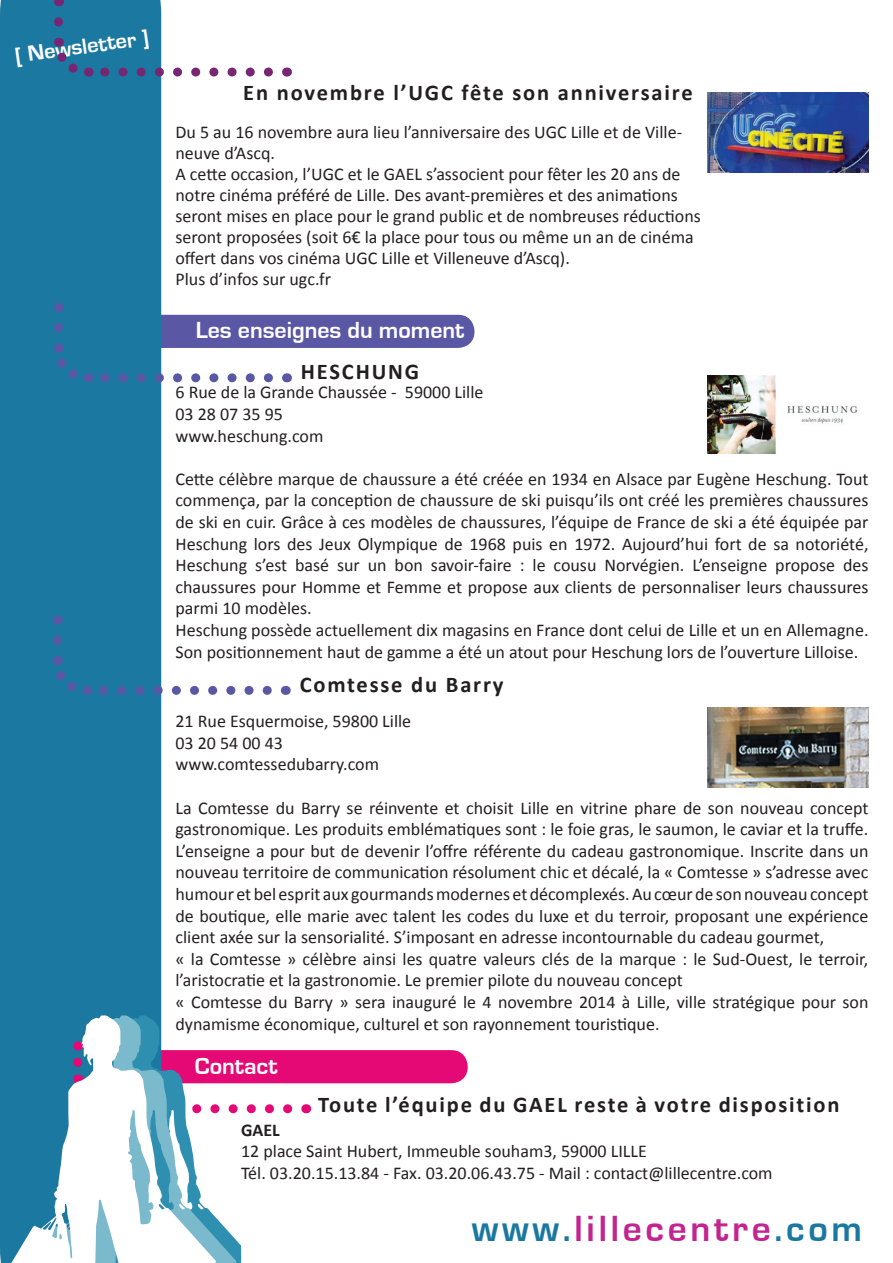
<style>
.page{position:relative;width:893px;height:1263px;background:#fff}
.page>*{position:absolute;margin:0;border:0;box-sizing:border-box;transform-origin:0 0}
.t1{font:700 37.5px "Eurostile";letter-spacing:.1em;color:#c3248f}
.t2{font:700 24px "Eurostile";color:#fff}
.t3{font:700 22.5px "Calibri";letter-spacing:.08em;color:#231f20}
.t4{font:700 22.5px "Eurostile";color:#fff}
.t5{font:18px/21.6px "Calibri";color:#231f20}
.t6{font:700 18px "Calibri";color:#231f20}
.s1{color:#1b78a0}
</style>
<div class="page">
<div style="left:108px;top:315px;width:366px;height:33px;background:#5a57a5;border-radius:17px"></div>
<div style="left:101px;top:1050px;width:367px;height:33px;background:#e40975;border-radius:17px"></div>
<div style="left:0;top:0;width:161px;height:1263px;background:#1b78a0"></div>
<svg style="left:246px;top:1104px;width:42px;height:9px"></svg>
<svg style="left:217px;top:1050px;width:20px;height:213px"></svg>
<svg style="left:11px;top:1014px;width:206px;height:249px"></svg>
<svg style="left:97px;top:373px;width:171px;height:9px"></svg>
<svg style="left:54px;top:318px;width:9px;height:10px"></svg>
<svg style="left:49px;top:344px;width:40px;height:42px;background:#2373a0"></svg>
<svg style="left:96px;top:686px;width:171px;height:9px"></svg>
<svg style="left:53px;top:630px;width:9px;height:10px"></svg>
<svg style="left:47px;top:656px;width:41px;height:43px;background:#2373a0"></svg>
<img style="left:707px;top:375px;width:151px;height:79px">
<img style="left:707px;top:708px;width:161px;height:79px">
<img style="left:707px;top:93px;width:161px;height:79px">
<svg style="left:97px;top:68px;width:171px;height:9px"></svg>
<svg style="left:54px;top:12px;width:9px;height:10px"></svg>
<svg style="left:49px;top:38px;width:40px;height:42px;background:#276c99"></svg>
<p class="t4" style="left:14px;top:44px;width:136px;rotate:-8deg">[ Newsletter ]</p>
<p class="t3" style="left:243px;top:78px;width:451px">En novembre l’UGC fête son anniversaire</p>
<p class="t5" style="left:175px;top:122px;width:527px;line-height:21px">Du 5 au 16 novembre aura lieu l’anniversaire des UGC Lille et de Ville&shy;neuve d’Ascq.<br>A cette occasion, l’UGC et le GAEL s’associent pour fêter les 20 ans de notre cinéma préféré de Lille. Des avant-premières et des animations seront mises en place pour le grand public et de nombreuses réductions seront proposées (soit 6€ la place pour tous ou même un an de cinéma offert dans vos cinéma UGC Lille et Villeneuve d’Ascq).<br>Plus d’infos sur ugc.fr</p>
<h2 class="t2" style="left:196px;top:317px;width:270px">Les enseignes du moment</h2>
<p class="t3" style="left:301px;top:357px;width:120px">HESCHUNG</p>
<p class="t5" style="left:175px;top:382px;width:309px">6 Rue de la Grande Chaussée - 59000 Lille<br>03 28 07 35 95<br>www.heschung.com</p>
<p class="t5" style="left:175px;top:468px;width:694px">Cette célèbre marque de chaussure a été créée en 1934 en Alsace par Eugène Heschung. Tout commença, par la conception de chaussure de ski puisqu’ils ont créé les premières chaussures de ski en cuir. Grâce à ces modèles de chaussures, l’équipe de France de ski a été équipée par Heschung lors des Jeux Olympique de 1968 puis en 1972. Aujourd’hui fort de sa notoriété, Heschung s’est basé sur un bon savoir-faire : le cousu Norvégien. L’enseigne propose des chaussures pour Homme et Femme et propose aux clients de personnaliser leurs chaussures parmi 10 modèles.<br>Heschung possède actuellement dix magasins en France dont celui de Lille et un en Allemagne.<br>Son positionnement haut de gamme a été un atout pour Heschung lors de l’ouverture Lilloise.</p>
<p class="t3" style="left:300px;top:670px;width:205px">Comtesse du Barry</p>
<p class="t5" style="left:175px;top:710px;width:237px">21 Rue Esquermoise, 59800 Lille<br>03 20 54 00 43 www.comtessedubarry.com</p>
<p class="t5" style="left:175px;top:797px;width:694px">La Comtesse du Barry se réinvente et choisit Lille en vitrine phare de son nouveau concept gastronomique. Les produits emblématiques sont : le foie gras, le saumon, le caviar et la truffe.<br>L’enseigne a pour but de devenir l’offre référente du cadeau gastronomique. Inscrite dans un nouveau territoire de communication résolument chic et décalé, la « Comtesse » s’adresse avec humour et bel esprit aux gourmands modernes et décomplexés. Au cœur de son nouveau concept de boutique, elle marie avec talent les codes du luxe et du terroir, proposant une expérience client axée sur la sensorialité. S’imposant en adresse incontournable du cadeau gourmet,<br>« la Comtesse » célèbre ainsi les quatre valeurs clés de la marque : le Sud-Ouest, le terroir, l’aristocratie et la gastronomie. Le premier pilote du nouveau concept<br>« Comtesse du Barry » sera inauguré le 4 novembre 2014 à Lille, ville stratégique pour son dynamisme économique, culturel et son rayonnement touristique.</p>
<h2 class="t2" style="left:195px;top:1053px;width:84px">Contact</h2>
<p class="t3" style="left:318px;top:1090px;width:523px">Toute l’équipe du GAEL reste à votre disposition</p>
<p class="t6" style="left:241px;top:1118px;width:40px">GAEL</p>
<p class="t5" style="left:241px;top:1140px;width:533px">12 place Saint Hubert, Immeuble souham3, 59000 LILLE<br>Tél. 03.20.15.13.84 - Fax. 03.20.06.43.75 - Mail : contact@lillecentre.com</p>
<h1 class="t1" style="left:472px;top:1208px;width:392px"><span class="s1">www.</span>lillecentre<span class="s1">.com</span></h1>
</div>
